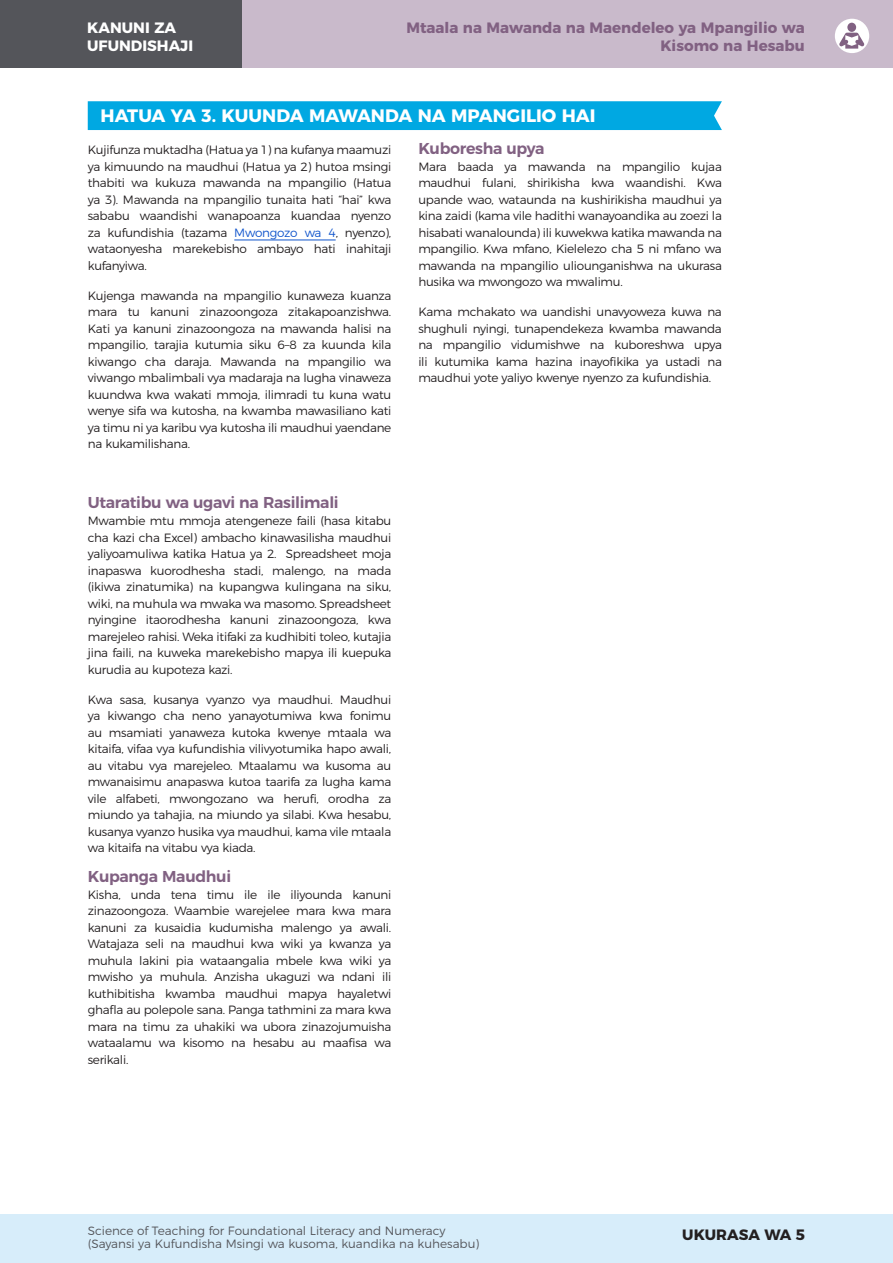
<style>
.page{position:relative;width:893px;height:1263px;background:#fff}
.page>*{position:absolute;margin:0;border:0;box-sizing:border-box;transform-origin:0 0}
.PED_head{font:700 18px "Montserrat";color:#fff}
.PED_SH{font:600 15.75px "Montserrat";letter-spacing:-.02em;color:#816182}
.t1{font:700 15px/18px "Montserrat";color:#816182;text-align:right}
.t2{font:700 15px/18px "Montserrat";color:#fff}
.t3{font:700 15px "Montserrat";color:#231f20}
.PED_body{font:300 12px/16.5px "Montserrat";letter-spacing:-.02em;color:#231f20;text-align:justify}
.t4{font:300 12px/13.5px "Montserrat";color:#54555a}
.s1{color:#15c}
</style>
<div class="page">
<div style="left:0;top:1214px;width:893px;height:49px;background:#d7edfa"></div>
<div style="left:0;top:0;width:893px;height:67px;background:#c9bacb"></div>
<div style="left:0;top:0;width:242px;height:67px;background:#54555a"></div>
<div style="left:835px;top:19px;width:34px;height:34px;background:#fff;border-radius:50%"></div>
<div style="left:847px;top:23px;width:9px;height:9px;background:#816182;border-radius:50%"></div>
<svg style="left:839px;top:33px;width:25px;height:16px"></svg>
<div style="left:88px;top:101px;width:634px;height:29px;background:#00a8e2"></div>
<hr style="left:234px;top:240px;width:102px;height:1px;background:#15c">
<p class="t2" style="left:87px;top:18px;width:107px">KANUNI ZA<br>UFUNDISHAJI</p>
<p class="t1" style="left:406px;top:18px;width:400px">Mtaala na Mawanda na Maendeleo ya Mpangilio wa<br>Kisomo na Hesabu</p>
<p class="PED_head" style="left:101px;top:100px;width:496px">HATUA YA 3. KUUNDA MAWANDA NA MPANGILIO HAI</p>
<p class="PED_body" style="left:88px;top:141px;width:305px">Kujifunza muktadha (Hatua ya 1) na kufanya maamuzi ya kimuundo na maudhui (Hatua ya 2) hutoa msingi thabiti wa kukuza mawanda na mpangilio (Hatua ya 3). Mawanda na mpangilio tunaita hati “hai” kwa sababu waandishi wanapoanza kuandaa nyenzo za kufundishia (tazama <span class="s1">Mwongozo wa 4</span>, nyenzo), wataonyesha marekebisho ambayo hati inahitaji kufanyiwa.</p>
<p class="PED_body" style="left:88px;top:286px;width:305px">Kujenga mawanda na mpangilio kunaweza kuanza mara tu kanuni zinazoongoza zitakapoanzishwa.<br>Kati ya kanuni zinazoongoza na mawanda halisi na mpangilio, tarajia kutumia siku 6–8 za kuunda kila kiwango cha daraja. Mawanda na mpangilio wa viwango mbalimbali vya madaraja na lugha vinaweza kuundwa kwa wakati mmoja, ilimradi tu kuna watu wenye sifa wa kutosha, na kwamba mawasiliano kati ya timu ni ya karibu vya kutosha ili maudhui yaendane na kukamilishana.</p>
<p class="PED_SH" style="left:418px;top:136px;width:128px">Kuboresha upya</p>
<p class="PED_body" style="left:418px;top:157px;width:305px">Mara baada ya mawanda na mpangilio kujaa maudhui fulani, shirikisha kwa waandishi. Kwa upande wao, wataunda na kushirikisha maudhui ya kina zaidi (kama vile hadithi wanayoandika au zoezi la hisabati wanalounda) ili kuwekwa katika mawanda na mpangilio. Kwa mfano, Kielelezo cha 5 ni mfano wa mawanda na mpangilio uliounganishwa na ukurasa husika wa mwongozo wa mwalimu.</p>
<p class="PED_body" style="left:418px;top:303px;width:305px">Kama mchakato wa uandishi unavyoweza kuwa na shughuli nyingi, tunapendekeza kwamba mawanda na mpangilio vidumishwe na kuboreshwa upya ili kutumika kama hazina inayofikika ya ustadi na maudhui yote yaliyo kwenye nyenzo za kufundishia.</p>
<p class="PED_SH" style="left:88px;top:490px;width:252px">Utaratibu wa ugavi na Rasilimali</p>
<p class="PED_body" style="left:88px;top:511px;width:305px">Mwambie mtu mmoja atengeneze faili (hasa kitabu cha kazi cha Excel) ambacho kinawasilisha maudhui yaliyoamuliwa katika Hatua ya 2. Spreadsheet moja inapaswa kuorodhesha stadi, malengo, na mada (ikiwa zinatumika) na kupangwa kulingana na siku, wiki, na muhula wa mwaka wa masomo. Spreadsheet nyingine itaorodhesha kanuni zinazoongoza, kwa marejeleo rahisi. Weka itifaki za kudhibiti toleo, kutajia jina faili, na kuweka marekebisho mapya ili kuepuka kurudia au kupoteza kazi.</p>
<p class="PED_body" style="left:88px;top:690px;width:305px">Kwa sasa, kusanya vyanzo vya maudhui. Maudhui ya kiwango cha neno yanayotumiwa kwa fonimu au msamiati yanaweza kutoka kwenye mtaala wa kitaifa, vifaa vya kufundishia vilivyotumika hapo awali, au vitabu vya marejeleo. Mtaalamu wa kusoma au mwanaisimu anapaswa kutoa taarifa za lugha kama vile alfabeti, mwongozano wa herufi, orodha za miundo ya tahajia, na miundo ya silabi. Kwa hesabu, kusanya vyanzo husika vya maudhui, kama vile mtaala wa kitaifa na vitabu vya kiada.</p>
<p class="PED_SH" style="left:88px;top:864px;width:145px">Kupanga Maudhui</p>
<p class="PED_body" style="left:88px;top:885px;width:305px">Kisha, unda tena timu ile ile iliyounda kanuni zinazoongoza. Waambie warejelee mara kwa mara kanuni za kusaidia kudumisha malengo ya awali.<br>Watajaza seli na maudhui kwa wiki ya kwanza ya muhula lakini pia wataangalia mbele kwa wiki ya mwisho ya muhula. Anzisha ukaguzi wa ndani ili kuthibitisha kwamba maudhui mapya hayaletwi ghafla au polepole sana. Panga tathmini za mara kwa mara na timu za uhakiki wa ubora zinazojumuisha wataalamu wa kisomo na hesabu au maafisa wa serikali.</p>
<p class="t4" style="left:88px;top:1222px;width:393px">Science of Teaching for Foundational Literacy and Numeracy (Sayansi ya Kufundisha Msingi wa kusoma, kuandika na kuhesabu)</p>
<p class="t3" style="left:682px;top:1223px;width:124px">UKURASA WA 5</p>
</div>
